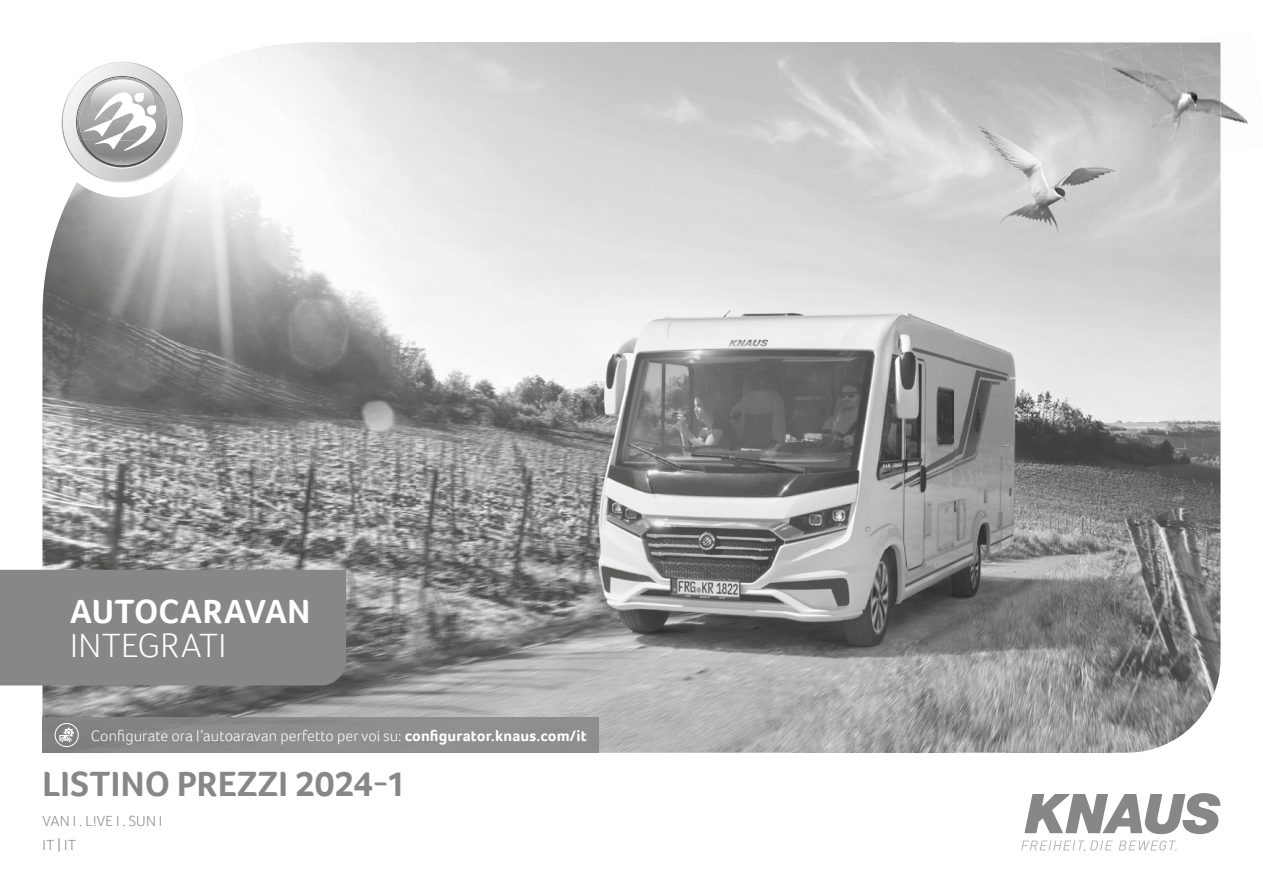
<style>
.page{position:relative;width:1263px;height:893px;background:#fff}
.page>*{position:absolute;margin:0;border:0;box-sizing:border-box;transform-origin:0 0}
.t1{font:700 36px "Foco";letter-spacing:.005em;color:#878787}
.t2{font:700 34.5px "Foco";letter-spacing:.015em;color:#fff}
.t3{font:300 34.5px "Foco";letter-spacing:.02em;color:#fff}
.t4{font:300 15.6px "Foco";letter-spacing:.005em;color:#fff}
.t5{font:300 15px/24px "Foco";letter-spacing:.02em;color:#878787}
.s1{font-weight:700}
.s2{font-family:"Poppins"}
</style>
<div class="page">
<svg style="left:43px;top:183px;width:106px;height:534px;background:#919190"></svg>
<img style="left:149px;top:43px;width:804px;height:710px">
<img style="left:62px;top:183px;width:16px;height:31px">
<img style="left:953px;top:144px;width:53px;height:609px">
<img style="left:1114px;top:156px;width:106px;height:597px">
<img style="left:1006px;top:236px;width:108px;height:517px">
<div style="left:47px;top:47px;width:150px;height:150px;background:#fff;border-radius:50%"></div>
<svg style="left:62px;top:62px;width:121px;height:121px"></svg>
<img style="left:1208px;top:42px;width:13px;height:27px">
<img style="left:1220px;top:69px;width:11px;height:39px">
<img style="left:1220px;top:108px;width:29px;height:25px">
<img style="left:1220px;top:133px;width:1px;height:20px">
<img style="left:1185px;top:43px;width:35px;height:31px">
<img style="left:1140px;top:43px;width:45px;height:36px">
<img style="left:1100px;top:46px;width:45px;height:44px">
<img style="left:1185px;top:74px;width:35px;height:39px">
<img style="left:1145px;top:79px;width:45px;height:39px">
<img style="left:1106px;top:84px;width:45px;height:39px">
<img style="left:1190px;top:113px;width:30px;height:43px">
<img style="left:1151px;top:118px;width:45px;height:44px">
<img style="left:1119px;top:123px;width:37px;height:44px">
<img style="left:975px;top:118px;width:134px;height:39px">
<img style="left:975px;top:157px;width:144px;height:79px">
<img style="left:1109px;top:118px;width:10px;height:50px">
<svg style="left:1119px;top:840px;width:58px;height:10px"></svg>
<svg style="left:1021px;top:840px;width:92px;height:12px"></svg>
<svg style="left:1024px;top:793px;width:196px;height:41px"></svg>
<div style="left:0;top:570px;width:346px;height:115px;background:#878787"></div>
<img style="left:43px;top:717px;width:556px;height:36px">
<svg style="left:55px;top:723px;width:24px;height:24px"></svg>
<h2 class="t2" style="left:70px;top:588px;width:242px">AUTOCARAVAN</h2>
<h2 class="t3" style="left:70px;top:623px;width:158px">INTEGRATI</h2>
<p class="t4" style="left:91px;top:725px;width:497px">Configurate ora l‘autoaravan perfetto per voi su: <span class="s1">configurator.knaus.com/it</span></p>
<h1 class="t1" style="left:43px;top:760px;width:365px">LISTINO PREZZI 2024-1</h1>
<p class="t5" style="left:43px;top:809px;width:121px">VAN I . L!VE I . SUN I<br>IT <span class="s2">|</span> IT</p>
</div>
